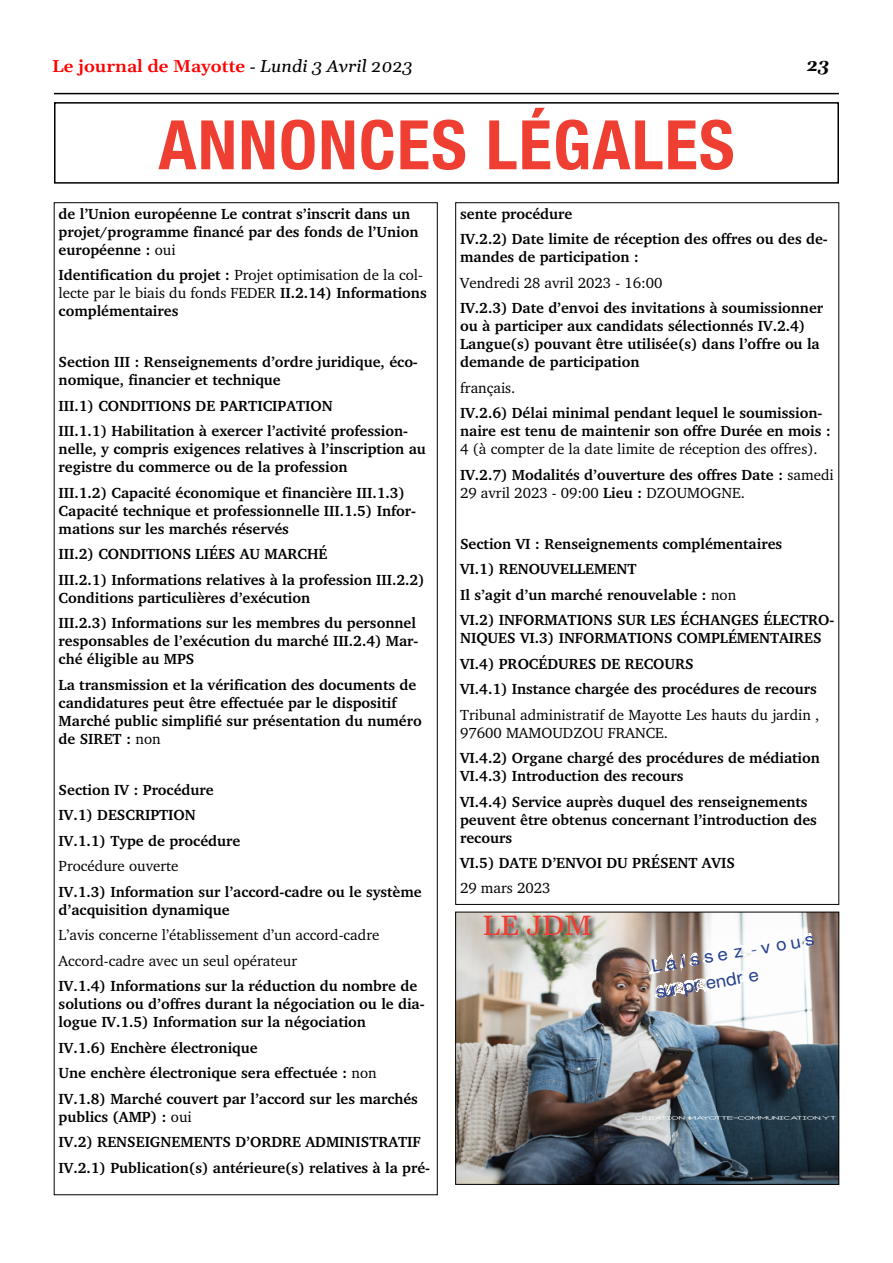
<style>
.page{position:relative;width:893px;height:1263px;background:#fff}
.page>*{position:absolute;margin:0;border:0;box-sizing:border-box;transform-origin:0 0}
.t1{font:700 condensed 68.25px "Helvetica Neue";letter-spacing:.02em;color:#ef3e32}
.t2{font:27.45px "Gelasio";color:#ef3e32;scale:1.1 1}
.t3{font:17.25px/25.8px "BLACKFRIDAY";color:#25408e;scale:1.09 1}
.t4{font:600 16.95px "Gelasio";color:#f00;scale:1.06 1}
.t5{font:italic 700 16.95px "Gelasio";color:#000;scale:1.06 1}
.t6{font:700 15px/18px "Charter";color:#000}
.t7{font:15px/25.5px "Charter";color:#000}
.t8{font:700 6.15px "Axon";letter-spacing:-.01em;color:#fff;scale:2.06 1}
.s1{font-family:"Times New Roman";font-weight:400;color:#000}
.s2{font-weight:400;font-style:italic;color:#000}
.s3{font-weight:400}
.s4{font-weight:700}
.s5{font-family:"Minion Pro"}
</style>
<div class="page">
<hr style="left:54px;top:93px;width:785px;height:1px;background:#000">
<div style="left:54px;top:102px;width:785px;height:82px;border:2px solid #000"></div>
<img style="left:457px;top:914px;width:380px;height:268px">
<div style="left:455px;top:912px;width:384px;height:272px;border:1px solid #000"></div>
<div style="left:483px;top:914px;width:115px;height:29px;background:#000;opacity:.75"></div>
<svg style="left:647px;top:931px;width:167px;height:68px"></svg>
<p class="t4" style="left:52px;top:59px;width:341px">Le journal de Mayotte <span class="s1">-</span> <span class="s2">Lundi 3 Avril 2023</span></p>
<p class="t5" style="left:807px;top:58px;width:23px">23</p>
<h1 class="t1" style="left:158px;top:108px;width:577px">ANNONCES LÉGALES</h1>
<p class="t6" style="left:59px;top:204px;width:361px">de l’Union européenne Le contrat s’inscrit dans un projet/programme financé par des fonds de l’Union européenne : <span class="s3">oui</span></p>
<p class="t6" style="left:59px;top:266px;width:370px">Identification du projet : <span class="s3">Projet optimisation de la col&shy;lecte par le biais du fonds FEDER</span> II.2.14) Informations complémentaires</p>
<p class="t6" style="left:59px;top:353px;width:361px">Section III : Renseignements d’ordre juridique, éco&shy;nomique, financier et technique</p>
<p class="t6" style="left:59px;top:393px;width:351px;line-height:25.5px">III.1) CONDITIONS DE PARTICIPATION<br>III.1.1) Habilitation à exercer l’activité profession-</p>
<p class="t6" style="left:59px;top:440px;width:369px">nelle, y compris exigences relatives à l’inscription au registre du commerce ou de la profession</p>
<p class="t6" style="left:59px;top:483px;width:359px">III.1.2) Capacité économique et financière III.1.3)<br>Capacité technique et professionnelle III.1.5) Infor&shy;mations sur les marchés réservés</p>
<p class="t6" style="left:59px;top:541px;width:367px;line-height:25.5px">III.2) CONDITIONS LIÉES AU MARCHÉ<br>III.2.1) Informations relatives à la profession III.2.2)</p>
<p class="t6" style="left:59px;top:585px;width:359px;line-height:25.5px">Conditions particulières d’exécution<br>III.2.3) Informations sur les membres du personnel</p>
<p class="t6" style="left:59px;top:632px;width:361px">responsables de l’exécution du marché III.2.4) Mar&shy;ché éligible au MPS</p>
<p class="t6" style="left:59px;top:675px;width:365px">La transmission et la vérification des documents de candidatures peut être effectuée par le dispositif Marché public simplifié sur présentation du numéro de SIRET : <span class="s3">non</span></p>
<p class="t6" style="left:59px;top:777px;width:183px;line-height:25.5px">Section IV : Procédure<br>IV.1) DESCRIPTION<br>IV.1.1) Type de procédure</p>
<p class="t7" style="left:59px;top:853px;width:122px">Procédure ouverte</p>
<p class="t6" style="left:59px;top:882px;width:364px">IV.1.3) Information sur l’accord-cadre ou le système d’acquisition dynamique</p>
<p class="t7" style="left:59px;top:922px;width:322px">L’avis concerne l’établissement d’un accord-cadre<br>Accord-cadre avec un seul opérateur</p>
<p class="t6" style="left:59px;top:977px;width:368px">IV.1.4) Informations sur la réduction du nombre de solutions ou d’offres durant la négociation ou le dia&shy;logue IV.1.5) Information sur la négociation</p>
<p class="t6" style="left:59px;top:1035px;width:361px;line-height:25.5px">IV.1.6) Enchère électronique<br>Une enchère électronique sera effectuée : <span class="s3">non<br></span>IV.1.8) Marché couvert par l’accord sur les marchés</p>
<p class="t6" style="left:59px;top:1104px;width:373px;line-height:25.5px">publics (AMP) : <span class="s3">oui<br></span>IV.2) RENSEIGNEMENTS D’ORDRE ADMINISTRATIF<br>IV.2.1) Publication(s) antérieure(s) relatives à la pré-</p>
<p class="t6" style="left:460px;top:201px;width:369px;line-height:25.5px">sente procédure<br>IV.2.2) Date limite de réception des offres ou des de-</p>
<p class="t6" style="left:460px;top:248px;width:180px">mandes de participation :</p>
<p class="t7" style="left:460px;top:269px;width:204px">Vendredi 28 avril 2023 - 16:00</p>
<p class="t6" style="left:460px;top:299px;width:365px">IV.2.3) Date d’envoi des invitations à soumissionner ou à participer aux candidats sélectionnés IV.2.4)<br>Langue(s) pouvant être utilisée(s) dans l’offre ou la demande de participation</p>
<p class="t7" style="left:460px;top:374px;width:57px">français.</p>
<p class="t6" style="left:460px;top:404px;width:372px">IV.2.6) Délai minimal pendant lequel le soumission&shy;naire est tenu de maintenir son offre Durée en mois :</p>
<p class="t7" style="left:460px;top:436px;width:375px">4 (à compter de la date limite de réception des offres).<br><span class="s4">IV.2.7) Modalités d’ouverture des offres Date :</span> samedi</p>
<p class="t7" style="left:460px;top:479px;width:286px">29 avril 2023 - 09:00 <span class="s4">Lieu :</span> DZOUMOGNE.</p>
<p class="t6" style="left:460px;top:531px;width:376px;line-height:25.5px">Section VI : Renseignements complémentaires<br>VI.1) RENOUVELLEMENT<br>Il s’agit d’un marché renouvelable : <span class="s3">non<br></span>VI.2) INFORMATIONS SUR LES ÉCHANGES ÉLECTRO-</p>
<p class="t6" style="left:460px;top:625px;width:363px;line-height:25.5px">NIQUES VI.3) INFORMATIONS COMPLÉMENTAIRES<br>VI.4) PROCÉDURES DE RECOURS<br>VI.4.1) Instance chargée des procédures de recours</p>
<p class="t7" style="left:460px;top:705px;width:361px;line-height:18px">Tribunal administratif de Mayotte Les hauts du jardin ,<br>97600 MAMOUDZOU FRANCE.</p>
<p class="t6" style="left:460px;top:749px;width:361px">VI.4.2) Organe chargé des procédures de médiation<br>VI.4.3) Introduction des recours</p>
<p class="t6" style="left:460px;top:792px;width:358px">VI.4.4) Service auprès duquel des renseignements peuvent être obtenus concernant l’introduction des recours</p>
<p class="t6" style="left:460px;top:854px;width:276px">VI.5) DATE D’ENVOI DU PRÉSENT AVIS</p>
<p class="t7" style="left:460px;top:875px;width:92px">29 mars 2023</p>
<h2 class="t2" style="left:482px;top:909px;width:101px">LE JDM</h2>
<p class="t3" style="left:649px;top:956px;width:153px;rotate:-10deg">Laissez <span class="s5">-</span>vous sur pr endr e</p>
<p class="t8" style="left:635px;top:1115px;width:99px">CrEation mayotte-communication.yt</p>
</div>
